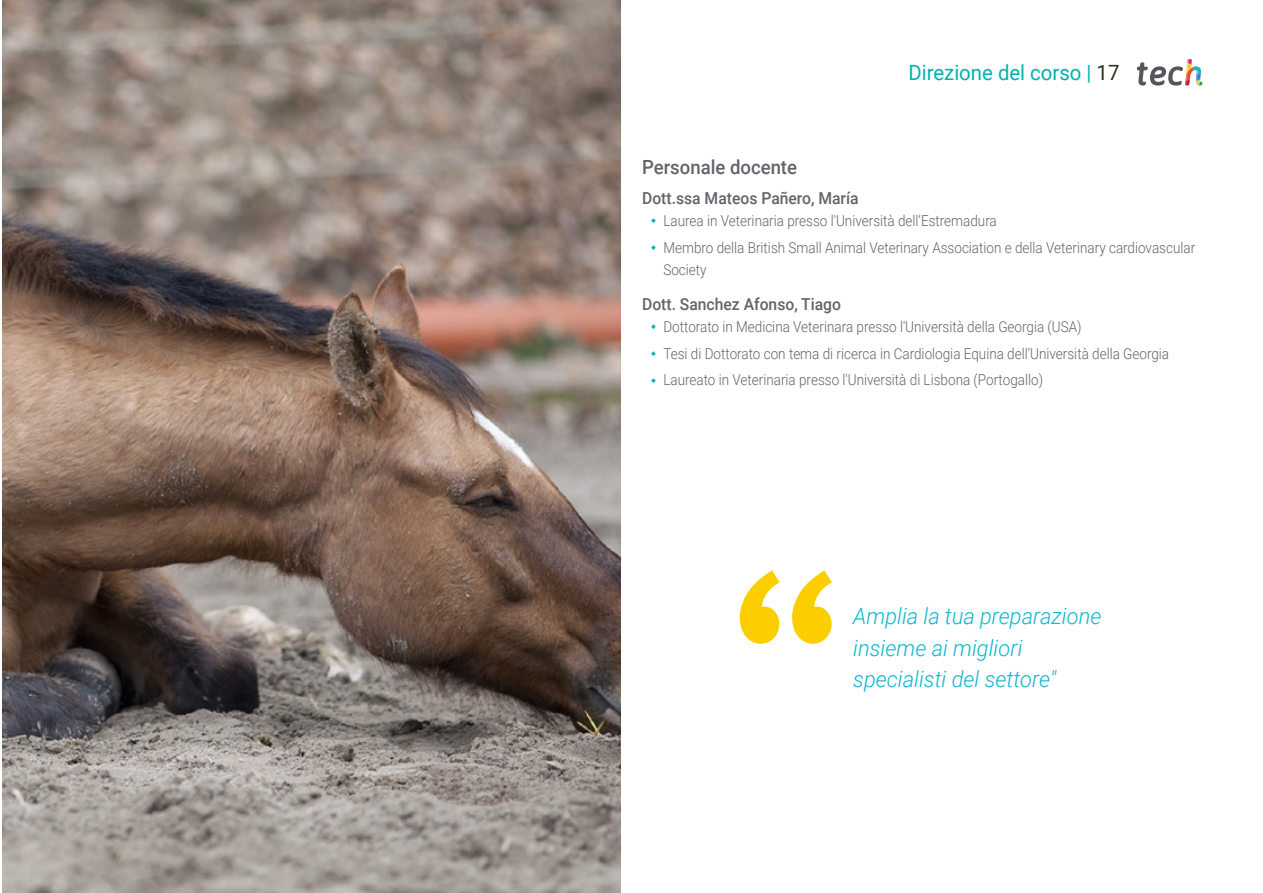
<style>
.page{position:relative;width:1263px;height:893px;background:#fff}
.page>*{position:absolute;margin:0;border:0;box-sizing:border-box;transform-origin:0 0}
.t1{font:italic 300 22.5px/31.5px "Roboto";color:#0fb6cf}
.t2{font:21px "Roboto";color:#00b2af}
.t3{font:500 19.5px "Roboto";color:#61646a;scale:.95 1}
.t4{font:500 16.5px "Roboto";color:#61646a;scale:.95 1}
.t5{font:300 15px/26.7px "Roboto";color:#61646a;scale:.9 1}
.s1{color:#312e20}
</style>
<div class="page">
<svg style="left:1137px;top:59px;width:65px;height:27px"></svg>
<svg style="left:740px;top:570px;width:92px;height:74px"></svg>
<img style="left:2px;top:0;width:619px;height:893px">
<h3 class="t3" style="left:642px;top:154px;width:165px">Personale docente</h3>
<h2 class="t2" style="left:908px;top:57px;width:213px">Direzione del corso | <span class="s1">17</span></h2>
<p class="t4" style="left:642px;top:186px;width:230px">Dott.ssa Mateos Pañero, María</p>
<p class="t5" style="left:663px;top:207px;width:592px">Laurea in Veterinaria presso l'Università dell’Estremadura<br>Membro della British Small Animal Veterinary Association e della Veterinary cardiovascular</p>
<p class="t5" style="left:663px;top:256px;width:50px">Society</p>
<p class="t4" style="left:642px;top:292px;width:211px">Dott. Sanchez Afonso, Tiago</p>
<p class="t5" style="left:663px;top:313px;width:563px">Dottorato in Medicina Veterinara presso l'Università della Georgia (USA)<br>Tesi di Dottorato con tema di ricerca in Cardiologia Equina dell’Università della Georgia<br>Laureato in Veterinaria presso l'Università di Lisbona (Portogallo)</p>
<h1 class="t1" style="left:853px;top:599px;width:250px">Amplia la tua preparazione insieme ai migliori specialisti del settore"</h1>
</div>
